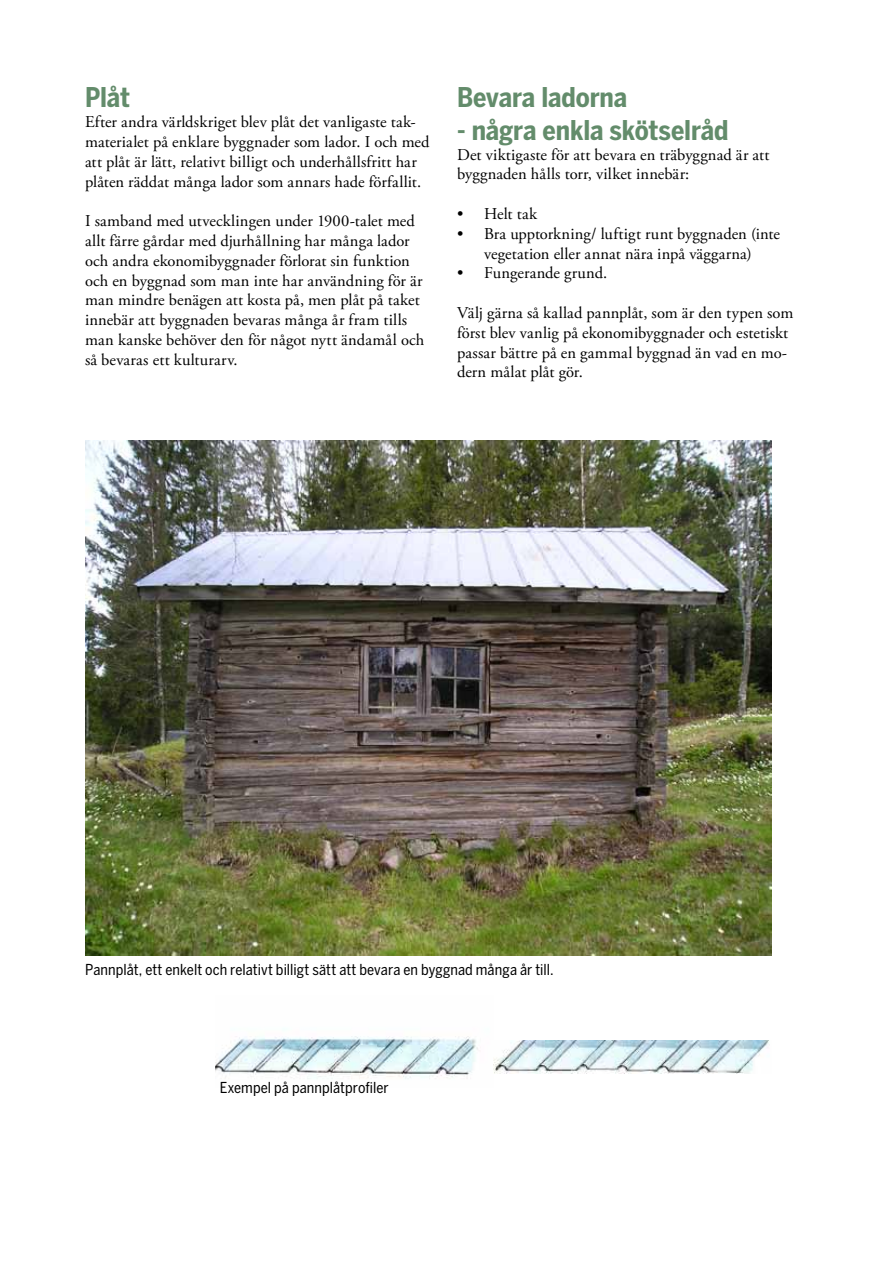
<style>
.page{position:relative;width:893px;height:1263px;background:#fff}
.page>*{position:absolute;margin:0;border:0;box-sizing:border-box;transform-origin:0 0}
.t1{font:700 27px "Benton Sans Cond";letter-spacing:-.005em;color:#638c6b}
.t2{font:16.5px/19.8px "Adobe Garamond Pro";letter-spacing:.005em;color:#000}
.t3{font:15px "Benton Sans Cond";letter-spacing:.005em;color:#000}
</style>
<div class="page">
<img style="left:85px;top:440px;width:686px;height:515px">
<img style="left:215px;top:1036px;width:263px;height:43px">
<img style="left:493px;top:1041px;width:276px;height:33px">
<h1 class="t1" style="left:85px;top:82px;width:46px">Plåt</h1>
<p class="t2" style="left:85px;top:113px;width:346px">Efter andra världskriget blev plåt det vanligaste tak&shy;materialet på enklare byggnader som lador. I och med att plåt är lätt, relativt billigt och underhållsfritt har plåten räddat många lador som annars hade förfallit.</p>
<p class="t2" style="left:85px;top:212px;width:341px">I samband med utvecklingen under 1900-talet med allt färre gårdar med djurhållning har många lador och andra ekonomibyggnader förlorat sin funktion och en byggnad som man inte har användning för är man mindre benägen att kosta på, men plåt på taket innebär att byggnaden bevaras många år fram tills man kanske behöver den för något nytt ändamål och så bevaras ett kulturarv.</p>
<h1 class="t1" style="left:457px;top:82px;width:172px">Bevara ladorna</h1>
<h1 class="t1" style="left:457px;top:114px;width:273px">- några enkla skötselråd</h1>
<p class="t2" style="left:457px;top:145px;width:314px">Det viktigaste för att bevara en träbyggnad är att byggnaden hålls torr, vilket innebär:</p>
<p class="t2" style="left:457px;top:204px;width:82px">• Helt tak</p>
<p class="t2" style="left:457px;top:224px;width:324px;text-align:center">• Bra upptorkning/ luftigt runt byggnaden (inte vegetation eller annat nära inpå väggarna)</p>
<p class="t2" style="left:457px;top:264px;width:152px">• Fungerande grund.</p>
<p class="t2" style="left:457px;top:303px;width:338px">Välj gärna så kallad pannplåt, som är den typen som först blev vanlig på ekonomibyggnader och estetiskt passar bättre på en gammal byggnad än vad en mo&shy;dern målat plåt gör.</p>
<p class="t3" style="left:85px;top:960px;width:470px">Pannplåt, ett enkelt och relativt billigt sätt att bevara en byggnad många år till.</p>
<p class="t3" style="left:220px;top:1078px;width:170px">Exempel på pannplåtprofiler</p>
</div>
